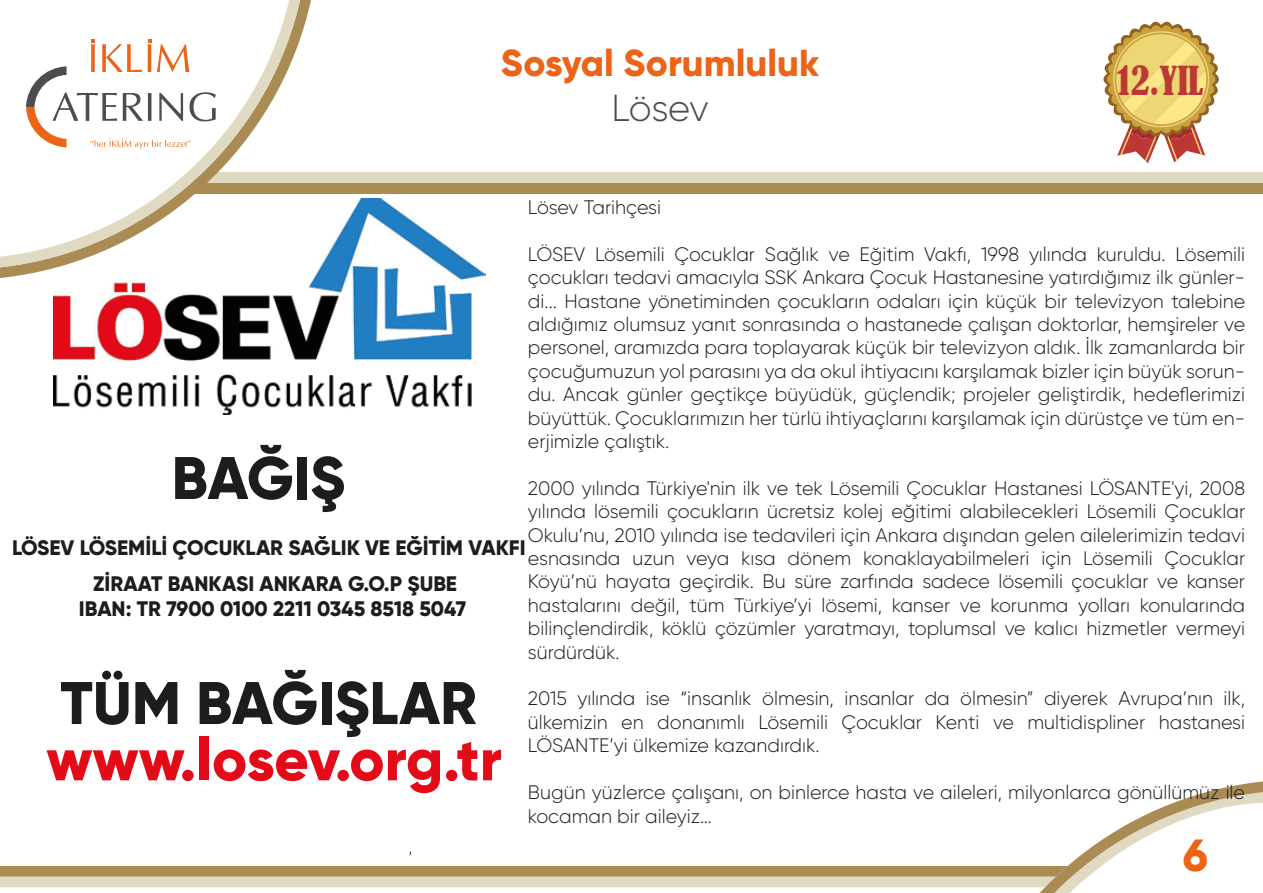
<style>
.page{position:relative;width:1263px;height:893px;background:#fff}
.page>*{position:absolute;margin:0;border:0;box-sizing:border-box;transform-origin:0 0}
.t1{font:800 60px "Gilroy";color:#1d1d1b}
.t2{font:800 60px "Gilroy";color:#e20b17}
.t3{font:800 45px "Gilroy";color:#eb6417}
.t4{font:800 37.5px "Gilroy";color:#eb6417}
.t5{font:condensed 37.5px "Bernard";color:#bd3835}
.t6{font:300 37.5px "Gilroy";letter-spacing:-.02em;color:#4e4d4e}
.t7{font:800 21px/25.2px "Gilroy";color:#1d1d1b;text-align:center}
.t8{font:300 19.5px/23.4px "Gilroy";color:#1d1d1b;text-align:justify}
</style>
<div class="page">
<svg style="left:1103px;top:22px;width:116px;height:141px"></svg>
<svg style="left:0;top:781px;width:1263px;height:112px"></svg>
<img style="left:53px;top:198px;width:432px;height:216px">
<div style="left:191px;top:172px;width:1072px;height:11px;background:#e0dac2"></div>
<div style="left:191px;top:183px;width:1072px;height:11px;background:#ab8b54"></div>
<svg style="left:0;top:0;width:311px;height:278px"></svg>
<svg style="left:0;top:0;width:300px;height:267px"></svg>
<svg style="left:0;top:39px;width:284px;height:218px"></svg>
<h3 class="t4" style="left:501px;top:39px;width:320px">Sosyal Sorumluluk</h3>
<h3 class="t6" style="left:611px;top:85px;width:99px">Lösev</h3>
<h3 class="t5" style="left:1117px;top:58px;width:88px">12.YIL</h3>
<p class="t8" style="left:528px;top:195px;width:135px">Lösev Tarihçesi</p>
<p class="t8" style="left:528px;top:242px;width:719px">LÖSEV Lösemili Çocuklar Sağlık ve Eğitim Vakfı, 1998 yılında kuruldu. Lösemili çocukları tedavi amacıyla SSK Ankara Çocuk Hastanesine yatırdığımız ilk günler&shy;di... Hastane yönetiminden çocukların odaları için küçük bir televizyon talebine aldığımız olumsuz yanıt sonrasında o hastanede çalışan doktorlar, hemşireler ve personel, aramızda para toplayarak küçük bir televizyon aldık. İlk zamanlarda bir çocuğumuzun yol parasını ya da okul ihtiyacını karşılamak bizler için büyük sorun&shy;du. Ancak günler geçtikçe büyüdük, güçlendik; projeler geliştirdik, hedeflerimizi büyüttük. Çocuklarımızın her türlü ihtiyaçlarını karşılamak için dürüstçe ve tüm en&shy;erjimizle çalıştık.</p>
<p class="t8" style="left:528px;top:476px;width:719px">2000 yılında Türkiye'nin ilk ve tek Lösemili Çocuklar Hastanesi LÖSANTE'yi, 2008 yılında lösemili çocukların ücretsiz kolej eğitimi alabilecekleri Lösemili Çocuklar Okulu’nu, 2010 yılında ise tedavileri için Ankara dışından gelen ailelerimizin tedavi esnasında uzun veya kısa dönem konaklayabilmeleri için Lösemili Çocuklar Köyü’nü hayata geçirdik. Bu süre zarfında sadece lösemili çocuklar ve kanser hastalarını değil, tüm Türkiye’yi lösemi, kanser ve korunma yolları konularında bilinçlendirdik, köklü çözümler yaratmayı, toplumsal ve kalıcı hizmetler vermeyi sürdürdük.</p>
<p class="t8" style="left:528px;top:687px;width:719px">2015 yılında ise “insanlık ölmesin, insanlar da ölmesin” diyerek Avrupa’nın ilk, ülkemizin en donanımlı Lösemili Çocuklar Kenti ve multidispliner hastanesi LÖSANTE’yi ülkemize kazandırdık.</p>
<p class="t8" style="left:528px;top:780px;width:719px">Bugün yüzlerce çalışanı, on binlerce hasta ve aileleri, milyonlarca gönüllümüz ile kocaman bir aileyiz…</p>
<h1 class="t1" style="left:172px;top:440px;width:175px">BAĞIŞ</h1>
<p class="t7" style="left:12px;top:534px;width:515px">LÖSEV LÖSEMİLİ ÇOCUKLAR SAĞLIK VE EĞİTİM VAKFI</p>
<p class="t7" style="left:79px;top:570px;width:389px">ZİRAAT BANKASI ANKARA G.O.P ŞUBE<br>IBAN: TR 7900 0100 2211 0345 8518 5047</p>
<h1 class="t1" style="left:60px;top:665px;width:418px">TÜM BAĞIŞLAR</h1>
<h1 class="t2" style="left:46px;top:721px;width:457px">www.losev.org.tr</h1>
<h2 class="t3" style="left:1183px;top:827px;width:27px">6</h2>
</div>
